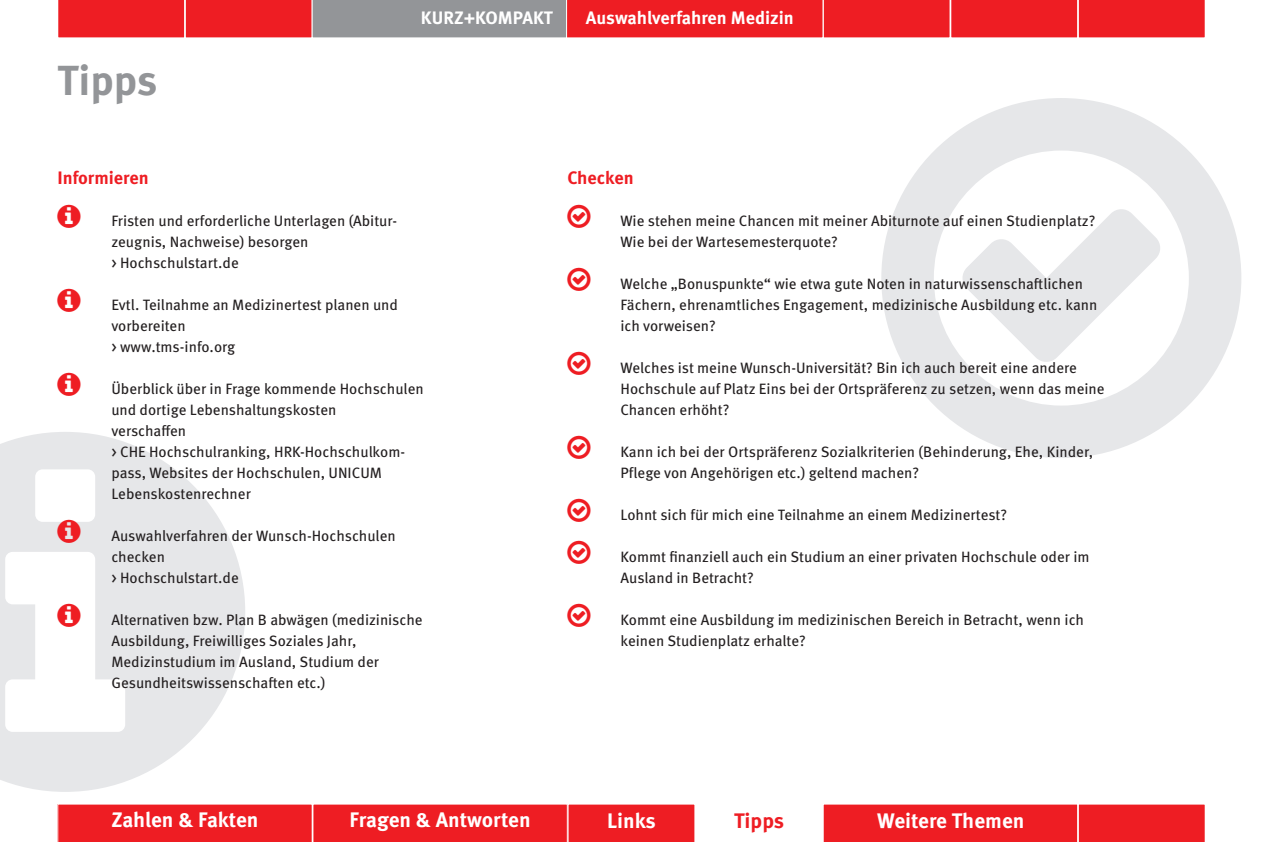
<style>
.page{position:relative;width:1263px;height:842px;background:#fff}
.page>*{position:absolute;margin:0;border:0;box-sizing:border-box;transform-origin:0 0}
.head{font:700 42px "Meta Pro";color:#939598}
.t1{font:700 21px "Meta Pro";color:#fff}
.t2{font:700 21px "Meta Pro";color:#ee1d23}
.head-2{font:700 18px "Meta Pro";color:#fff}
.head-3{font:700 18px "Meta Pro";color:#ee1d23}
.copy{font:15px/21px "Meta Pro";color:#231f20}
</style>
<div class="page">
<svg style="left:0;top:432px;width:245px;height:360px;fill:#e6e7e9"></svg>
<svg style="left:881px;top:98px;width:360px;height:360px"></svg>
<svg style="left:58px;top:0;width:1147px;height:38px;background:#da3c41"></svg>
<svg style="left:57px;top:804px;width:1148px;height:38px;background:#f03a40"></svg>
<svg style="left:57px;top:519px;width:24px;height:24px"></svg>
<svg style="left:57px;top:603px;width:24px;height:24px"></svg>
<p class="head" style="left:57px;top:48px;width:102px">Tipps</p>
<p class="head-2" style="left:421px;top:4px;width:133px">KURZ+KOMPAKT</p>
<p class="head-2" style="left:586px;top:4px;width:209px">Auswahlverfahren Medizin</p>
<p class="head-3" style="left:57px;top:163px;width:93px">Informieren</p>
<p class="copy" style="left:111px;top:209px;width:287px">Fristen und erforderliche Unterlagen (Abitur&shy;zeugnis, Nachweise) besorgen<br>&gt; Hochschulstart.de</p>
<p class="copy" style="left:111px;top:293px;width:288px">Evtl. Teilnahme an Medizinertest planen und</p>
<p class="copy" style="left:111px;top:314px;width:125px">vorbereiten<br>&gt; www.tms-info.org</p>
<p class="copy" style="left:111px;top:377px;width:314px">Überblick über in Frage kommende Hochschulen und dortige Lebenshaltungskosten</p>
<p class="copy" style="left:111px;top:419px;width:76px">verschaffen</p>
<p class="copy" style="left:111px;top:440px;width:295px">&gt; CHE Hochschulranking, HRK-Hochschulkom&shy;pass, Websites der Hochschulen, UNICUM</p>
<p class="copy" style="left:111px;top:482px;width:141px">Lebenskostenrechner</p>
<p class="copy" style="left:111px;top:524px;width:286px">Auswahlverfahren der Wunsch-Hochschulen checken</p>
<p class="copy" style="left:111px;top:566px;width:129px">&gt; Hochschulstart.de</p>
<p class="copy" style="left:111px;top:608px;width:313px">Alternativen bzw. Plan B abwägen (medizinische<br>Ausbildung, Freiwilliges Soziales Jahr,</p>
<p class="copy" style="left:111px;top:650px;width:269px">Medizinstudium im Ausland, Studium der</p>
<p class="copy" style="left:111px;top:671px;width:216px">Gesundheitswissenschaften etc.)</p>
<p class="head-3" style="left:567px;top:163px;width:68px">Checken</p>
<p class="copy" style="left:620px;top:209px;width:476px">Wie stehen meine Chancen mit meiner Abiturnote auf einen Studienplatz?<br>Wie bei der Wartesemesterquote?</p>
<p class="copy" style="left:620px;top:272px;width:479px">Welche „Bonuspunkte“ wie etwa gute Noten in naturwissenschaftlichen<br>Fächern, ehrenamtliches Engagement, medizinische Ausbildung etc. kann ich vorweisen?</p>
<p class="copy" style="left:620px;top:356px;width:486px">Welches ist meine Wunsch-Universität? Bin ich auch bereit eine andere<br>Hochschule auf Platz Eins bei der Ortspräferenz zu setzen, wenn das meine<br>Chancen erhöht?</p>
<p class="copy" style="left:620px;top:440px;width:474px">Kann ich bei der Ortspräferenz Sozialkriterien (Behinderung, Ehe, Kinder,<br>Pflege von Angehörigen etc.) geltend machen?</p>
<p class="copy" style="left:620px;top:503px;width:388px">Lohnt sich für mich eine Teilnahme an einem Medizinertest?</p>
<p class="copy" style="left:620px;top:545px;width:471px">Kommt finanziell auch ein Studium an einer privaten Hochschule oder im<br>Ausland in Betracht?</p>
<p class="copy" style="left:620px;top:608px;width:465px">Kommt eine Ausbildung im medizinischen Bereich in Betracht, wenn ich keinen Studienplatz erhalte?</p>
<p class="t1" style="left:111px;top:804px;width:149px">Zahlen &amp; Fakten</p>
<p class="t1" style="left:350px;top:804px;width:183px">Fragen &amp; Antworten</p>
<p class="t1" style="left:607px;top:804px;width:50px">Links</p>
<p class="t2" style="left:734px;top:804px;width:52px">Tipps</p>
<p class="t1" style="left:877px;top:804px;width:149px">Weitere Themen</p>
</div>
